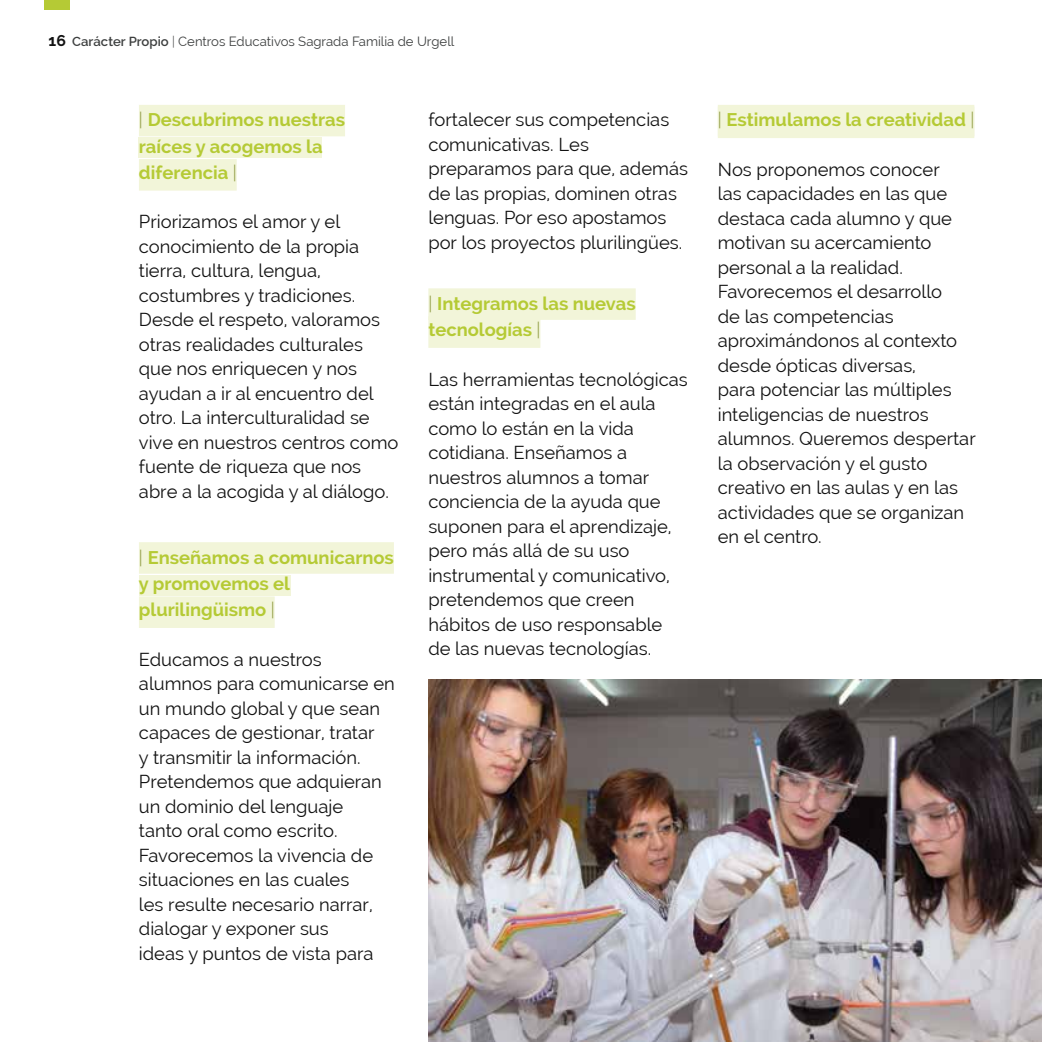
<style>
.page{position:relative;width:1042px;height:1042px;background:#fff}
.page>*{position:absolute;margin:0;border:0;box-sizing:border-box;transform-origin:0 0}
.t1{font:18.38px/24.5px "Raleway";color:#121212}
.t2{font:700 18.38px/26.2px "Raleway";color:#b5ca35}
.t3{font:13.12px "Raleway";color:#3d3f3f}
.s1{font-weight:700;font-size:15.75px;color:#121212}
.s2{font-weight:600}
.s3{font-weight:300}
.s4{font-weight:300;color:#8a963b}
</style>
<div class="page">
<div style="left:139px;top:575px;width:151px;height:20px;background:#f2f5d9"></div>
<div style="left:139px;top:138px;width:183px;height:20px;background:#f2f5d9"></div>
<img style="left:428px;top:680px;width:614px;height:362px">
<div style="left:139px;top:105px;width:206px;height:31px;background:#f2f5d9"></div>
<div style="left:139px;top:159px;width:98px;height:32px;background:#f2f5d9"></div>
<div style="left:139px;top:542px;width:255px;height:32px;background:#f2f5d9"></div>
<div style="left:139px;top:596px;width:136px;height:32px;background:#f2f5d9"></div>
<div style="left:428px;top:288px;width:208px;height:32px;background:#f2f5d9"></div>
<div style="left:428px;top:316px;width:112px;height:32px;background:#f2f5d9"></div>
<div style="left:718px;top:105px;width:256px;height:31px;background:#f2f5d9"></div>
<div style="left:718px;top:107px;width:256px;height:31px;background:#f2f5d9"></div>
<div style="left:45px;top:0;width:25px;height:10px;background:#b5ca35"></div>
<p class="t3" style="left:49px;top:34px;width:407px"><span class="s1">16</span> <span class="s2">Carácter Propio</span> <span class="s3">|</span> Centros Educativos Sagrada Familia de Urgell</p>
<p class="t2" style="left:139px;top:107px;width:208px"><span class="s4">|</span> Descubrimos nuestras raíces y acogemos la diferencia <span class="s4">|</span></p>
<p class="t1" style="left:139px;top:209px;width:261px">Priorizamos el amor y el conocimiento de la propia tierra, cultura, lengua, costumbres y tradiciones.<br>Desde el respeto, valoramos otras realidades culturales que nos enriquecen y nos ayudan a ir al encuentro del otro. La interculturalidad se vive en nuestros centros como fuente de riqueza que nos abre a la acogida y al diálogo.</p>
<p class="t2" style="left:139px;top:544px;width:256px"><span class="s4">|</span> Enseñamos a comunicarnos y promovemos el plurilingüismo <span class="s4">|</span></p>
<p class="t1" style="left:139px;top:647px;width:257px">Educamos a nuestros alumnos para comunicarse en un mundo global y que sean capaces de gestionar, tratar<br>y transmitir la información.<br>Pretendemos que adquieran un dominio del lenguaje<br>tanto oral como escrito.<br>Favorecemos la vivencia de situaciones en las cuales<br>les resulte necesario narrar, dialogar y exponer sus<br>ideas y puntos de vista para</p>
<p class="t1" style="left:428px;top:108px;width:261px">fortalecer sus competencias comunicativas. Les preparamos para que, además de las propias, dominen otras lenguas. Por eso apostamos por los proyectos plurilingües.</p>
<p class="t2" style="left:428px;top:290px;width:209px"><span class="s4">|</span> Integramos las nuevas tecnologías <span class="s4">|</span></p>
<p class="t1" style="left:428px;top:367px;width:261px">Las herramientas tecnológicas están integradas en el aula como lo están en la vida cotidiana. Enseñamos a nuestros alumnos a tomar conciencia de la ayuda que suponen para el aprendizaje, pero más allá de su uso instrumental y comunicativo, pretendemos que creen hábitos de uso responsable de las nuevas tecnologías.</p>
<p class="t2" style="left:718px;top:107px;width:258px"><span class="s4">|</span> Estimulamos la creatividad <span class="s4">|</span></p>
<p class="t1" style="left:718px;top:157px;width:259px">Nos proponemos conocer<br>las capacidades en las que destaca cada alumno y que motivan su acercamiento personal a la realidad.<br>Favorecemos el desarrollo<br>de las competencias aproximándonos al contexto desde ópticas diversas,<br>para potenciar las múltiples inteligencias de nuestros alumnos. Queremos despertar la observación y el gusto creativo en las aulas y en las actividades que se organizan en el centro.</p>
</div>
